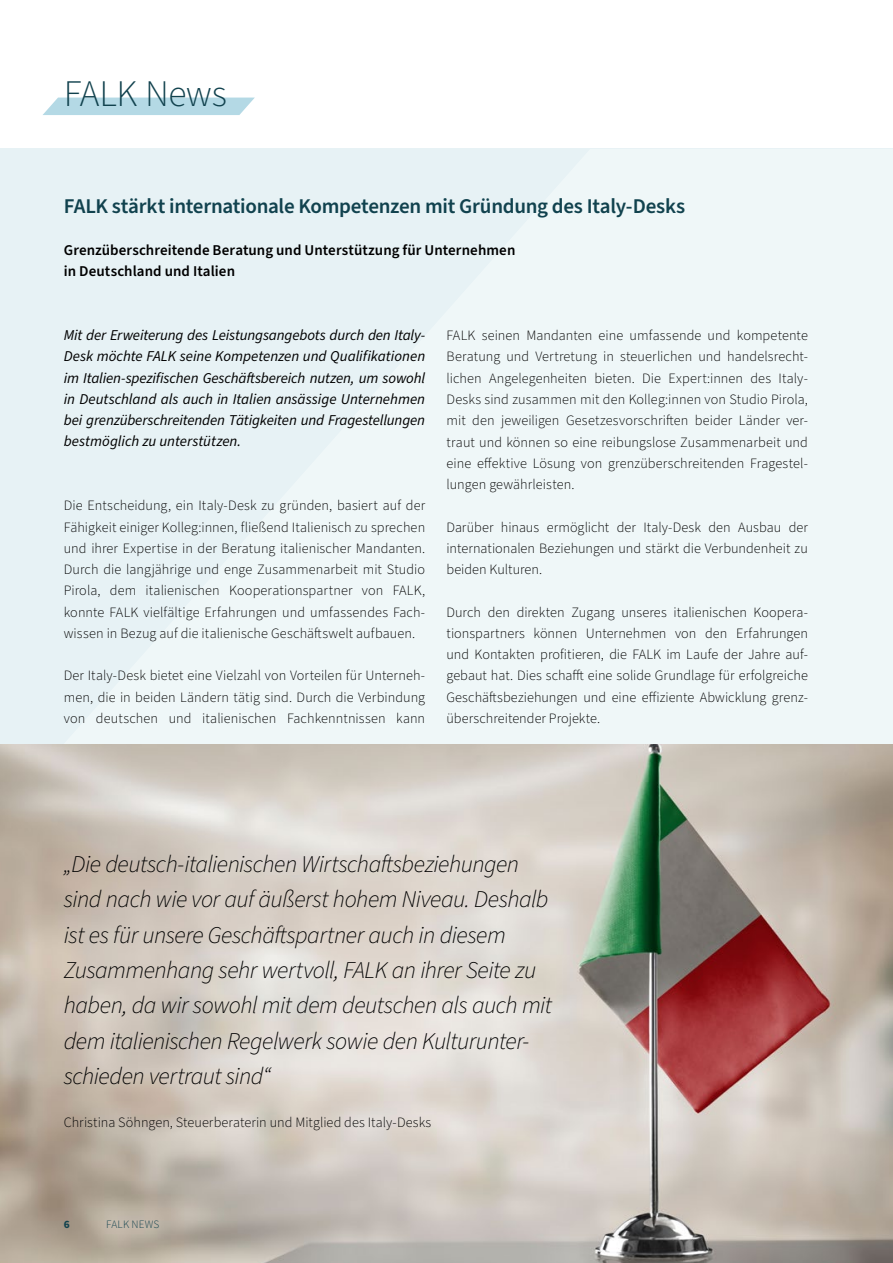
<style>
.page{position:relative;width:893px;height:1263px;background:#fff}
.page>*{position:absolute;margin:0;border:0;box-sizing:border-box;transform-origin:0 0}
.t1{font:300 37.5px "Source Sans Pro";letter-spacing:-.005em;color:#11424e}
.t2{font:italic 300 24px/35.4px "Source Sans Pro";letter-spacing:-.02em;color:#000}
.t3{font:600 21px "Source Sans Pro";letter-spacing:-.015em;color:#11424e}
.t4{font:italic 15px/21.3px "Source Sans Pro";letter-spacing:-.005em;color:#000;text-align:justify}
.t5{font:600 15px/21.3px "Source Sans Pro";letter-spacing:.005em;color:#000}
.t6{font:300 14.25px/21.3px "Source Sans Pro";letter-spacing:.005em;color:#000;text-align:justify}
.t7{font:300 11.25px "Source Sans Pro";letter-spacing:.01em;color:#11424e}
.t8{font:700 11.25px "Source Sans Pro";color:#11424e}
</style>
<div class="page">
<div style="left:0;top:149px;width:893px;height:595px;background:#eff7f8"></div>
<img style="left:0;top:744px;width:893px;height:519px">
<svg style="left:43px;top:98px;width:211px;height:17px;background:#b9dbe6"></svg>
<h1 class="t1" style="left:64px;top:69px;width:165px">FALK News</h1>
<h3 class="t3" style="left:64px;top:192px;width:623px">FALK stärkt internationale Kompetenzen mit Gründung des Italy-Desks</h3>
<p class="t5" style="left:64px;top:240px;width:453px">Grenzüberschreitende Beratung und Unterstützung für Unternehmen in Deutschland und Italien</p>
<p class="t4" style="left:64px;top:325px;width:363px">Mit der Erweiterung des Leistungsangebots durch den Italy-Desk möchte FALK seine Kompetenzen und Qualifikationen im Italien-spezifischen Geschäftsbereich nutzen, um sowohl in Deutschland als auch in Italien ansässige Unternehmen bei grenzüberschreitenden Tätigkeiten und Fragestellungen bestmöglich zu unterstützen.</p>
<p class="t6" style="left:64px;top:495px;width:363px">Die Entscheidung, ein Italy-Desk zu gründen, basiert auf der Fähigkeit einiger Kolleg:innen, fließend Italienisch zu sprechen und ihrer Expertise in der Beratung italienischer Mandanten.<br>Durch die langjährige und enge Zusammenarbeit mit Studio Pirola, dem italienischen Kooperationspartner von FALK, konnte FALK vielfältige Erfahrungen und umfassendes Fach&shy;wissen in Bezug auf die italienische Geschäftswelt aufbauen.</p>
<p class="t6" style="left:64px;top:665px;width:363px">Der Italy-Desk bietet eine Vielzahl von Vorteilen für Unterneh&shy;men, die in beiden Ländern tätig sind. Durch die Verbindung von deutschen und italienischen Fachkenntnissen kann</p>
<p class="t6" style="left:446px;top:325px;width:363px">FALK seinen Mandanten eine umfassende und kompetente Beratung und Vertretung in steuerlichen und handelsrecht&shy;lichen Angelegenheiten bieten. Die Expert:innen des Italy-Desks sind zusammen mit den Kolleg:innen von Studio Pirola, mit den jeweiligen Gesetzesvorschriften beider Länder ver&shy;traut und können so eine reibungslose Zusammenarbeit und eine effektive Lösung von grenzüberschreitenden Fragestel&shy;lungen gewährleisten.</p>
<p class="t6" style="left:446px;top:517px;width:363px">Darüber hinaus ermöglicht der Italy-Desk den Ausbau der internationalen Beziehungen und stärkt die Verbundenheit zu beiden Kulturen.</p>
<p class="t6" style="left:446px;top:602px;width:363px">Durch den direkten Zugang unseres italienischen Koopera&shy;tionspartners können Unternehmen von den Erfahrungen und Kontakten profitieren, die FALK im Laufe der Jahre auf&shy;gebaut hat. Dies schafft eine solide Grundlage für erfolgreiche Geschäftsbeziehungen und eine effiziente Abwicklung grenz&shy;überschreitender Projekte.</p>
<p class="t2" style="left:64px;top:847px;width:490px">„Die deutsch-italienischen Wirtschaftsbeziehungen sind nach wie vor auf äußerst hohem Niveau. Deshalb ist es für unsere Geschäftspartner auch in diesem Zusammenhang sehr wertvoll, FALK an ihrer Seite zu haben, da wir sowohl mit dem deutschen als auch mit dem italienischen Regelwerk sowie den Kulturunter&shy;schieden vertraut sind“</p>
<p class="t6" style="left:64px;top:1112px;width:369px">Christina Söhngen, Steuerberaterin und Mitglied des Italy-Desks</p>
<p class="t8" style="left:64px;top:1217px;width:7px">6</p>
<p class="t7" style="left:106px;top:1217px;width:55px">FALK NEWS</p>
</div>
